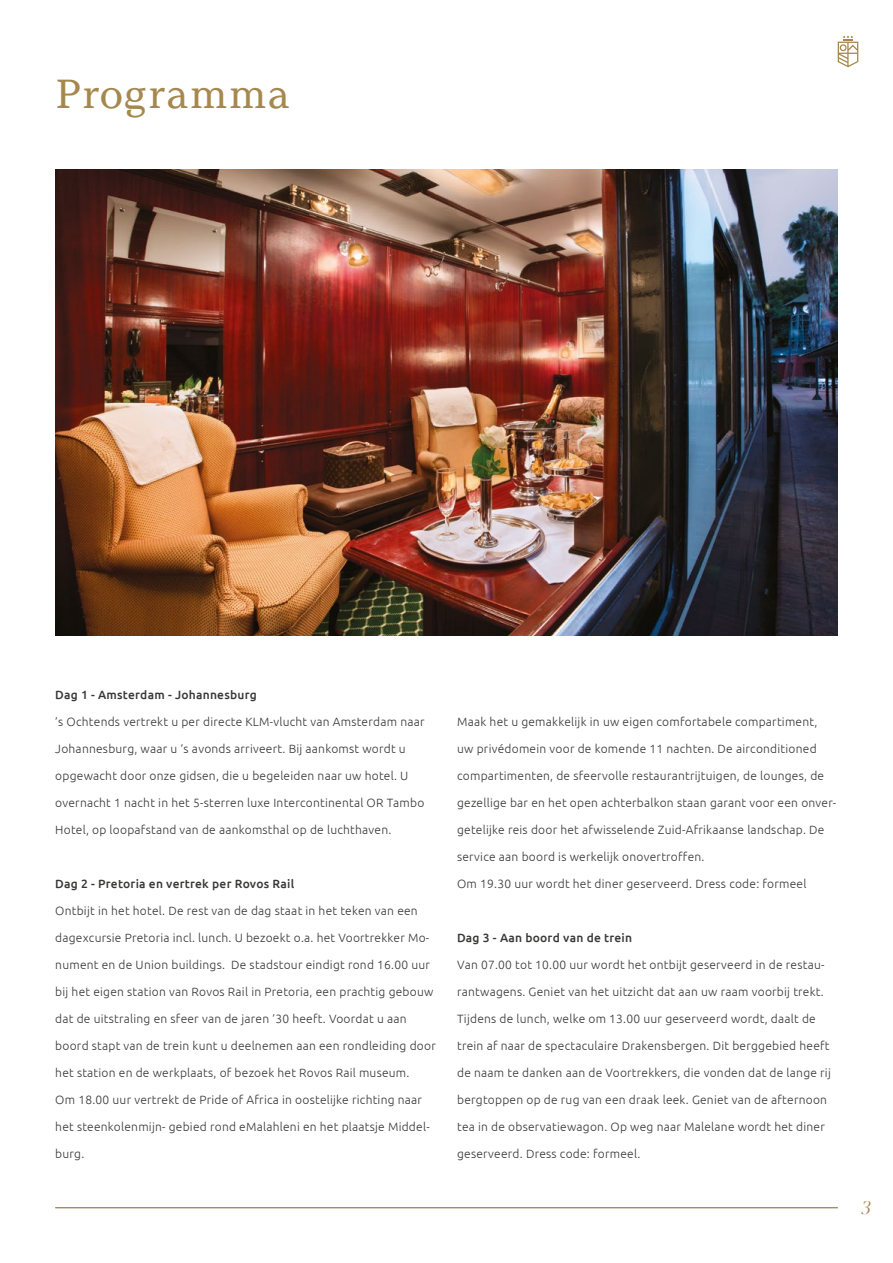
<style>
.page{position:relative;width:893px;height:1263px;background:#fff}
.page>*{position:absolute;margin:0;border:0;box-sizing:border-box;transform-origin:0 0}
.t1{font:40.5px "Argesta Text";color:#a5884e}
.t2{font:italic 18px "Argesta Hairline";color:#a5884e}
.t3{font:300 12px "Ubuntu";letter-spacing:.02em;color:#383837}
.t4{font:500 12px "Ubuntu";letter-spacing:.02em;color:#383837}
</style>
<div class="page">
<hr style="left:55px;top:1207px;width:783px;height:1px;background:#a5884e">
<img style="left:55px;top:170px;width:783px;height:466px">
<svg style="left:838px;top:36px;width:20px;height:31px"></svg>
<h1 class="t1" style="left:55px;top:69px;width:237px">Programma</h1>
<p class="t4" style="left:55px;top:687px;width:203px">Dag 1 - Amsterdam - Johannesburg</p>
<p class="t3" style="left:55px;top:714px;width:371px">’s Ochtends vertrekt u per directe KLM-vlucht van Amsterdam naar</p>
<p class="t3" style="left:55px;top:741px;width:352px">Johannesburg, waar u ‘s avonds arriveert. Bij aankomst wordt u</p>
<p class="t3" style="left:55px;top:768px;width:355px">opgewacht door onze gidsen, die u begeleiden naar uw hotel. U</p>
<p class="t3" style="left:55px;top:795px;width:371px">overnacht 1 nacht in het 5-sterren luxe Intercontinental OR Tambo</p>
<p class="t3" style="left:55px;top:822px;width:338px">Hotel, op loopafstand van de aankomsthal op de luchthaven.</p>
<p class="t4" style="left:55px;top:876px;width:240px">Dag 2 - Pretoria en vertrek per Rovos Rail</p>
<p class="t3" style="left:55px;top:903px;width:364px">Ontbijt in het hotel. De rest van de dag staat in het teken van een</p>
<p class="t3" style="left:55px;top:930px;width:376px">dagexcursie Pretoria incl. lunch. U bezoekt o.a. het Voortrekker Mo-</p>
<p class="t3" style="left:55px;top:957px;width:376px">nument en de Union buildings. De stadstour eindigt rond 16.00 uur</p>
<p class="t3" style="left:55px;top:984px;width:380px">bij het eigen station van Rovos Rail in Pretoria, een prachtig gebouw</p>
<p class="t3" style="left:55px;top:1011px;width:353px">dat de uitstraling en sfeer van de jaren ’30 heeft. Voordat u aan</p>
<p class="t3" style="left:55px;top:1038px;width:382px">boord stapt van de trein kunt u deelnemen aan een rondleiding door</p>
<p class="t3" style="left:55px;top:1065px;width:356px">het station en de werkplaats, of bezoek het Rovos Rail museum.</p>
<p class="t3" style="left:55px;top:1092px;width:368px">Om 18.00 uur vertrekt de Pride of Africa in oostelijke richting naar</p>
<p class="t3" style="left:55px;top:1119px;width:376px">het steenkolenmijn- gebied rond eMalahleni en het plaatsje Middel-</p>
<p class="t3" style="left:55px;top:1146px;width:31px">burg.</p>
<p class="t3" style="left:457px;top:714px;width:362px">Maak het u gemakkelijk in uw eigen comfortabele compartiment,</p>
<p class="t3" style="left:457px;top:741px;width:361px">uw privédomein voor de komende 11 nachten. De airconditioned</p>
<p class="t3" style="left:457px;top:768px;width:368px">compartimenten, de sfeervolle restaurantrijtuigen, de lounges, de</p>
<p class="t3" style="left:457px;top:795px;width:381px">gezellige bar en het open achterbalkon staan garant voor een onver-</p>
<p class="t3" style="left:457px;top:822px;width:369px">getelijke reis door het afwisselende Zuid-Afrikaanse landschap. De</p>
<p class="t3" style="left:457px;top:849px;width:249px">service aan boord is werkelijk onovertroffen.</p>
<p class="t3" style="left:457px;top:876px;width:351px">Om 19.30 uur wordt het diner geserveerd. Dress code: formeel</p>
<p class="t4" style="left:457px;top:930px;width:177px">Dag 3 - Aan boord van de trein</p>
<p class="t3" style="left:457px;top:957px;width:369px">Van 07.00 tot 10.00 uur wordt het ontbijt geserveerd in de restau-</p>
<p class="t3" style="left:457px;top:984px;width:368px">rantwagens. Geniet van het uitzicht dat aan uw raam voorbij trekt.</p>
<p class="t3" style="left:457px;top:1011px;width:360px">Tijdens de lunch, welke om 13.00 uur geserveerd wordt, daalt de</p>
<p class="t3" style="left:457px;top:1038px;width:374px">trein af naar de spectaculaire Drakensbergen. Dit berggebied heeft</p>
<p class="t3" style="left:457px;top:1065px;width:375px">de naam te danken aan de Voortrekkers, die vonden dat de lange rij</p>
<p class="t3" style="left:457px;top:1092px;width:371px">bergtoppen op de rug van een draak leek. Geniet van de afternoon</p>
<p class="t3" style="left:457px;top:1119px;width:369px">tea in de observatiewagon. Op weg naar Malelane wordt het diner</p>
<p class="t3" style="left:457px;top:1146px;width:185px">geserveerd. Dress code: formeel.</p>
<h2 class="t2" style="left:860px;top:1197px;width:12px">3</h2>
</div>
